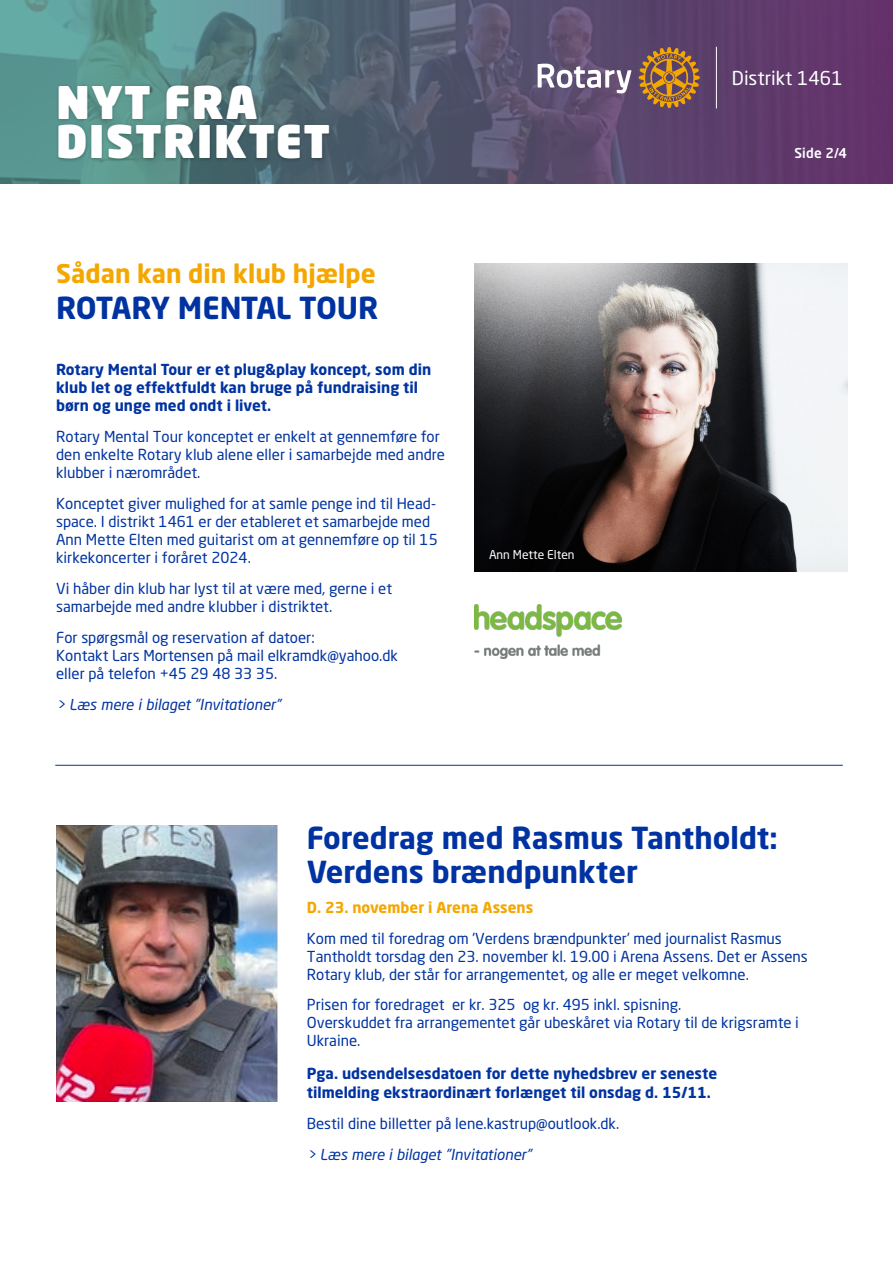
<style>
.page{position:relative;width:893px;height:1263px;background:#fff}
.page>*{position:absolute;margin:0;border:0;box-sizing:border-box;transform-origin:0 0}
.t1{font:44.4px/39.3px "Neo Sans Std Ultra";letter-spacing:.03em;color:#fff}
.t2{font:700 30px/34.5px "Neo Sans Std";color:#0033a1}
.t3{font:700 30px "Neo Sans Std";letter-spacing:-.02em;color:#0033a1}
.t4{font:700 25.5px "Neo Sans Std";color:#f4a700}
.t5{font:18.9px "Neo Sans Std";color:#fff}
.t6{font:15px/18px "Neo Sans Std";color:#0033a1}
.t7{font:700 15px/18px "Neo Sans Std";color:#0033a1}
.t8{font:italic 15px "Neo Sans Std";color:#0033a1}
.t9{font:700 15px "Neo Sans Std";color:#f4a700}
.t10{font:500 13.5px "Neo Sans Std";color:#fff}
.t11{font:12px "Neo Sans Std";color:#fff}
</style>
<div class="page">
<svg style="left:0;top:0;width:893px;height:184px;background:#5a5c75"></svg>
<svg style="left:538px;top:64px;width:93px;height:29px"></svg>
<svg style="left:639px;top:47px;width:61px;height:61px;background:#956941"></svg>
<hr style="left:716px;top:47px;width:1px;height:61px;background:#fff">
<div style="left:55px;top:82px;width:278px;height:81px;background:#000;opacity:.25"></div>
<hr style="left:55px;top:765px;width:788px;height:1px;background:#0033a0">
<img style="left:56px;top:826px;width:221px;height:275px">
<img style="left:475px;top:263px;width:372px;height:308px">
<img style="left:475px;top:605px;width:146px;height:53px">
<h1 class="t1" style="left:56px;top:81px;width:276px">NYT FRA<br>DISTRIKTET</h1>
<h3 class="t4" style="left:56px;top:257px;width:321px">Sådan kan din klub hjælpe</h3>
<h2 class="t3" style="left:56px;top:289px;width:324px">ROTARY MENTAL TOUR</h2>
<p class="t7" style="left:56px;top:360px;width:377px">Rotary Mental Tour er et plug&amp;play koncept, som din klub let og effektfuldt kan bruge på fundraising til børn og unge med ondt i livet.</p>
<p class="t6" style="left:56px;top:427px;width:390px">Rotary Mental Tour konceptet er enkelt at gennemføre for den enkelte Rotary klub alene eller i samarbejde med andre klubber i nærområdet.</p>
<p class="t6" style="left:56px;top:494px;width:383px">Konceptet giver mulighed for at samle penge ind til Head&shy;space. I distrikt 1461 er der etableret et samarbejde med Ann Mette Elten med guitarist om at gennemføre op til 15 kirkekoncerter i foråret 2024.</p>
<p class="t6" style="left:56px;top:579px;width:338px">Vi håber din klub har lyst til at være med, gerne i et samarbejde med andre klubber i distriktet.</p>
<p class="t6" style="left:56px;top:628px;width:343px">For spørgsmål og reservation af datoer:<br>Kontakt Lars Mortensen på mail elkramdk@yahoo.dk eller på telefon +45 29 48 33 35.</p>
<p class="t8" style="left:56px;top:695px;width:226px">&gt; Læs mere i bilaget ”Invitationer”</p>
<p class="t11" style="left:489px;top:547px;width:87px">Ann Mette Elten</p>
<p class="t5" style="left:732px;top:66px;width:112px">Distrikt 1461</p>
<p class="t10" style="left:794px;top:145px;width:54px">Side 2/4</p>
<h2 class="t2" style="left:307px;top:819px;width:472px">Foredrag med Rasmus Tantholdt:<br>Verdens brændpunkter</h2>
<p class="t9" style="left:307px;top:898px;width:228px">D. 23. november i Arena Assens</p>
<p class="t6" style="left:307px;top:929px;width:503px">Kom med til foredrag om ’Verdens brændpunkter’ med journalist Rasmus<br>Tantholdt torsdag den 23. november kl. 19.00 i Arena Assens. Det er Assens<br>Rotary klub, der står for arrangementet, og alle er meget velkomne.</p>
<p class="t6" style="left:307px;top:996px;width:494px">Prisen for foredraget er kr. 325 og kr. 495 inkl. spisning.<br>Overskuddet fra arrangementet går ubeskåret via Rotary til de krigsramte i<br>Ukraine.</p>
<p class="t7" style="left:307px;top:1063px;width:412px;line-height:19.5px">Pga. udsendelsesdatoen for dette nyhedsbrev er seneste tilmelding ekstraordinært forlænget til onsdag d. 15/11.</p>
<p class="t6" style="left:307px;top:1114px;width:314px">Bestil dine billetter på lene.kastrup@outlook.dk.</p>
<p class="t8" style="left:307px;top:1145px;width:226px">&gt; Læs mere i bilaget ”Invitationer”</p>
</div>
